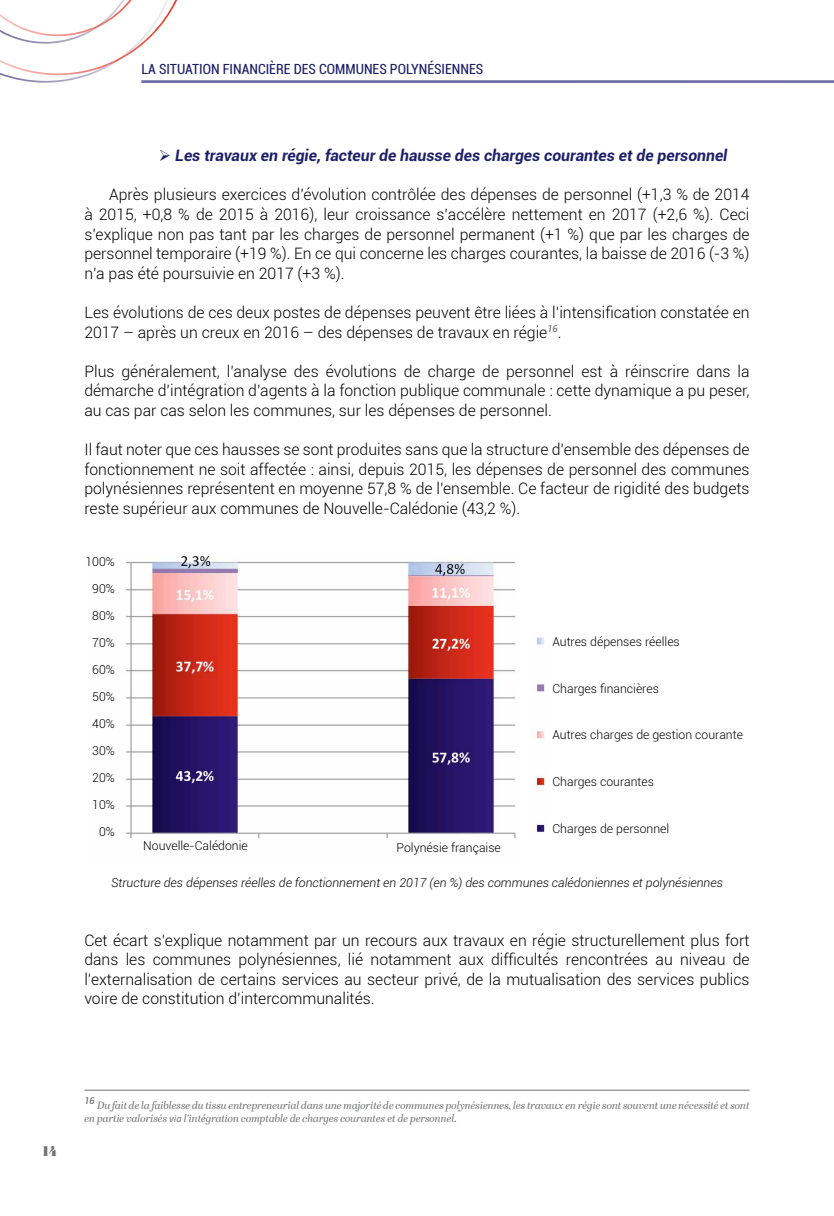
<style>
.page{position:relative;width:834px;height:1216px;background:#fff}
.page>*{position:absolute;margin:0;border:0;box-sizing:border-box;transform-origin:0 0}
.t1{font:300 15.75px/19.6px "Roboto";color:#000;text-align:justify}
.t2{font:italic 700 15.75px "Roboto";color:#1d1f69}
.t3{font:condensed 14px "Roboto";color:#1d1f69}
.t4{font:14px "Salome";color:#707172}
.t5{font:300 12.25px/26.9px "Roboto";color:#000;text-align:center}
.t6{font:italic 300 12.25px "Roboto";color:#000}
.t7{font:italic 10.5px/12.6px "Abril Display";color:#707172}
.t8{font:italic 9.1px "Roboto";color:#58585a}
.s1{font-family:"Calibri"}
</style>
<div class="page">
<svg style="left:0;top:0;width:177px;height:83px"></svg>
<img style="left:89px;top:20px;width:19px;height:11px">
<img style="left:125px;top:555px;width:391px;height:284px">
<img style="left:532px;top:637px;width:14px;height:195px">
<hr style="left:84px;top:1089px;width:665px;height:1px;background:#707172">
<p class="t3" style="left:141px;top:59px;width:161px">LA SITUATION FINANCIÈRE DES</p>
<p class="t3" style="left:319px;top:59px;width:158px">COMMUNES POLYNÉSIENNES</p>
<p class="t2" style="left:159px;top:144px;width:570px">➢ Les travaux en régie, facteur de hausse des charges courantes et de personnel</p>
<p class="t1" style="left:84px;top:184px;width:666px;text-indent:25px">Après plusieurs exercices d’évolution contrôlée des dépenses de personnel (+1,3 % de 2014 à 2015, +0,8 % de 2015 à 2016), leur croissance s’accélère nettement en 2017 (+2,6 %). Ceci s’explique non pas tant par les charges de personnel permanent (+1 %) que par les charges de personnel temporaire (+19 %). En ce qui concerne les charges courantes, la baisse de 2016 (-3 %) n’a pas été poursuivie en 2017 (+3 %).</p>
<p class="t1" style="left:84px;top:302px;width:666px">Les évolutions de ces deux postes de dépenses peuvent être liées à l’intensification constatée en<br>2017 – après un creux en 2016 – des dépenses de travaux en régie<sup>16</sup>.</p>
<p class="t1" style="left:84px;top:361px;width:666px">Plus généralement, l’analyse des évolutions de charge de personnel est à réinscrire dans la démarche d’intégration d’agents à la fonction publique communale : cette dynamique a pu peser, au cas par cas selon les communes, sur les dépenses de personnel.</p>
<p class="t1" style="left:84px;top:439px;width:666px">Il faut noter que ces hausses se sont produites sans que la structure d’ensemble des dépenses de fonctionnement ne soit affectée : ainsi, depuis 2015, les dépenses de personnel des communes polynésiennes représentent en moyenne 57,8 % de l’ensemble. Ce facteur de rigidité des budgets reste supérieur aux communes de Nouvelle-Calédonie (43,2 %).</p>
<p class="t5" style="left:85px;top:548px;width:31px">100%<br>90%<br>80%<br>70%</p>
<p class="t5" style="left:92px;top:655px;width:24px;text-align:justify">60% 50% 40% 30% 20% 10%</p>
<p class="t5" style="left:99px;top:817px;width:17px">0%</p>
<p class="t5" style="left:552px;top:627px;width:129px">Autres dépenses réelles</p>
<p class="t5" style="left:552px;top:674px;width:108px">Charges financières</p>
<p class="t5" style="left:552px;top:721px;width:192px">Autres charges de gestion courante</p>
<p class="t5" style="left:552px;top:768px;width:103px">Charges courantes</p>
<p class="t5" style="left:552px;top:814px;width:118px">Charges de personnel</p>
<p class="t5" style="left:143px;top:831px;width:106px">Nouvelle-Calédonie</p>
<p class="t5" style="left:396px;top:833px;width:106px">Polynésie française</p>
<p class="t6" style="left:111px;top:873px;width:613px">Structure des dépenses réelles de fonctionnement en 2017 (en %) des communes calédoniennes et polynésiennes</p>
<p class="t1" style="left:84px;top:929px;width:666px">Cet écart s’explique notamment par un recours aux travaux en régie structurellement plus fort dans les communes polynésiennes, lié notamment aux difficultés rencontrées au niveau de l’externalisation de certains services au secteur privé, de la mutualisation des services publics voire de constitution d’intercommunalités.</p>
<p class="t4" style="left:43px;top:1141px;width:16px">14</p>
<p class="t8" style="left:84px;top:1094px;width:12px">16</p>
<p class="t7" style="left:84px;top:1099px;width:666px;text-indent:13px">Du fait de la faiblesse du tissu entrepreneurial dans une majorité de communes polynésiennes, les travaux en régie sont souvent une nécessité et sont en partie valorisés <span class="s1">via</span> l’intégration comptable de charges courantes et de personnel.</p>
</div>
